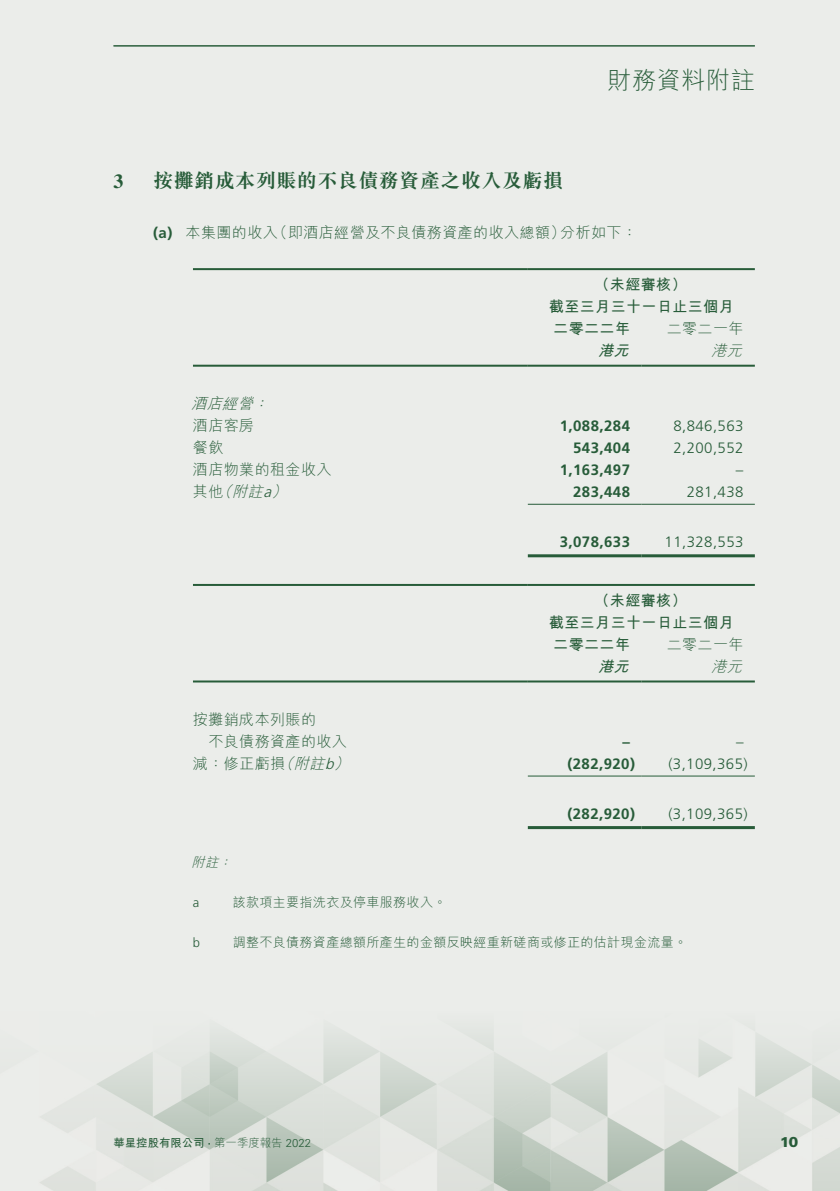
<style>
.page{position:relative;width:840px;height:1191px;background:#fff}
.page>*{position:absolute;margin:0;border:0;box-sizing:border-box;transform-origin:0 0}
.t1{font:300 24px "M Hei HK";letter-spacing:.03em;color:#275c39}
.t2{font:700 20px "M Sung HK";letter-spacing:.025em;color:#275c39}
.t3{font:700 20px "Times LT Std";color:#275c39}
.t4{font:300 15px "M Hei HK";letter-spacing:.03em;color:#275c39}
.t5{font:700 15px "Frutiger LT Std";letter-spacing:.03em;color:#275c39}
.t6{font:300 15px "Frutiger LT Std";letter-spacing:.03em;color:#275c39}
.t7{font:700 15px/22px "M Hei HK";letter-spacing:.03em;color:#275c39;text-align:center}
.t8{font:italic 300 15px "M Hei HK";color:#275c39}
.t9{font:italic 700 15px "M Hei HK";color:#275c39}
.t10{font:900 14.2px "Univers LT Std";color:#275c39}
.t11{font:300 13px "M Hei HK";letter-spacing:.03em;color:#275c39}
.t12{font:italic 300 13px "M Hei HK";color:#275c39}
.t13{font:300 13px "Frutiger LT Std";color:#275c39}
.t14{font:700 11.4px "M Hei HK";color:#275c39}
.s1{font-family:"Frutiger LT Std"}
.s2{font-family:"Univers LT Std"}
.s3{font-weight:300}
.s4{font-family:"Univers LT Std";font-weight:300}
</style>
<div class="page">
<div style="left:0;top:0;width:839px;height:1191px;background:#ebedea"></div>
<img style="left:40px;top:1035px;width:799px;height:156px">
<hr style="left:113px;top:45px;width:641px;height:1px;background:#275c39">
<hr style="left:193px;top:268px;width:334px;height:2px;background:#275c39">
<hr style="left:527px;top:268px;width:227px;height:2px;background:#275c39">
<hr style="left:193px;top:365px;width:334px;height:2px;background:#275c39">
<hr style="left:527px;top:365px;width:114px;height:2px;background:#275c39">
<hr style="left:641px;top:365px;width:113px;height:2px;background:#275c39">
<hr style="left:527px;top:504px;width:114px;height:1px;background:#275c39">
<hr style="left:641px;top:504px;width:113px;height:1px;background:#275c39">
<hr style="left:527px;top:554px;width:114px;height:3px;background:#275c39">
<hr style="left:641px;top:554px;width:113px;height:3px;background:#275c39">
<hr style="left:193px;top:584px;width:334px;height:2px;background:#275c39">
<hr style="left:527px;top:584px;width:227px;height:2px;background:#275c39">
<hr style="left:193px;top:680px;width:334px;height:2px;background:#275c39">
<hr style="left:527px;top:680px;width:114px;height:2px;background:#275c39">
<hr style="left:641px;top:680px;width:113px;height:2px;background:#275c39">
<hr style="left:527px;top:775px;width:114px;height:1px;background:#275c39">
<hr style="left:641px;top:775px;width:113px;height:1px;background:#275c39">
<hr style="left:527px;top:826px;width:114px;height:3px;background:#275c39">
<hr style="left:641px;top:826px;width:113px;height:3px;background:#275c39">
<h1 class="t1" style="left:607px;top:68px;width:149px">財務資料附註</h1>
<h2 class="t3" style="left:113px;top:169px;width:11px">3</h2>
<h2 class="t2" style="left:153px;top:167px;width:411px">按攤銷成本列賬的不良債務資產之收入及虧損</h2>
<p class="t5" style="left:153px;top:224px;width:21px">a( )</p>
<p class="t4" style="left:272px;top:224px;width:294px">（即酒店經營及不良債務資產的收入總額）</p>
<p class="t4" style="left:185px;top:224px;width:94px">本集團的收入</p>
<p class="t4" style="left:560px;top:224px;width:78px">分析如下：</p>
<p class="t7" style="left:548px;top:272px;width:186px">（未經審核(<br>截至三月三十一日止三個月</p>
<p class="t4" style="left:666px;top:321px;width:78px">二零二一年</p>
<p class="t7" style="left:553px;top:316px;width:78px">二零二二年</p>
<p class="t9" style="left:597px;top:340px;width:37px">港元</p>
<p class="t8" style="left:711px;top:343px;width:36px">港元</p>
<p class="t8" style="left:191px;top:395px;width:67px">酒店經營</p>
<p class="t8" style="left:253px;top:395px;width:20px">：</p>
<p class="t4" style="left:193px;top:417px;width:63px">酒店客房</p>
<p class="t5" style="left:559px;top:417px;width:72px">1,088,284</p>
<p class="t6" style="left:673px;top:417px;width:72px">8,846,563</p>
<p class="t4" style="left:193px;top:439px;width:32px">餐飲</p>
<p class="t5" style="left:573px;top:439px;width:58px">543,404</p>
<p class="t6" style="left:673px;top:439px;width:72px">2,200,552</p>
<p class="t4" style="left:193px;top:461px;width:140px">酒店物業的租金收入</p>
<p class="t5" style="left:559px;top:461px;width:72px">1,163,497</p>
<p class="t6" style="left:735px;top:461px;width:9px">–</p>
<p class="t8" style="left:216px;top:483px;width:20px">（</p>
<p class="t8" style="left:271px;top:483px;width:20px">(</p>
<p class="t8" style="left:232px;top:483px;width:45px">附註<span class="s1">a</span></p>
<p class="t4" style="left:193px;top:484px;width:32px">其他</p>
<p class="t5" style="left:573px;top:483px;width:58px">283,448</p>
<p class="t6" style="left:686px;top:483px;width:58px">281,438</p>
<p class="t5" style="left:559px;top:533px;width:72px">3,078,633</p>
<p class="t6" style="left:664px;top:533px;width:80px">11,328,553</p>
<p class="t7" style="left:548px;top:588px;width:186px">（未經審核(<br>截至三月三十一日止三個月</p>
<p class="t4" style="left:666px;top:637px;width:78px">二零二一年</p>
<p class="t7" style="left:553px;top:632px;width:78px">二零二二年</p>
<p class="t4" style="left:193px;top:711px;width:124px">按攤銷成本列賬的</p>
<p class="t4" style="left:208px;top:733px;width:140px">不良債務資產的收入</p>
<p class="t8" style="left:278px;top:755px;width:20px">（</p>
<p class="t8" style="left:334px;top:755px;width:20px">(</p>
<p class="t8" style="left:294px;top:755px;width:46px">附註<span class="s1">b</span></p>
<p class="t4" style="left:193px;top:755px;width:94px">減：修正虧損</p>
<p class="t12" style="left:191px;top:856px;width:31px">附註</p>
<p class="t12" style="left:218px;top:856px;width:18px">：</p>
<p class="t13" style="left:193px;top:895px;width:8px">a</p>
<p class="t11" style="left:232px;top:896px;width:215px">該款項主要指洗衣及停車服務收入。</p>
<p class="t9" style="left:597px;top:655px;width:37px">港元</p>
<p class="t8" style="left:711px;top:659px;width:36px">港元</p>
<p class="t5" style="left:622px;top:732px;width:9px">–</p>
<p class="t6" style="left:735px;top:733px;width:9px">–</p>
<p class="t5" style="left:567px;top:754px;width:69px">)282,920(</p>
<p class="t6" style="left:668px;top:755px;width:81px">)3,109,365(</p>
<p class="t5" style="left:567px;top:804px;width:69px">)282,920(</p>
<p class="t6" style="left:668px;top:805px;width:81px">)3,109,365(</p>
<p class="t13" style="left:193px;top:935px;width:9px">b</p>
<p class="t11" style="left:232px;top:936px;width:456px">調整不良債務資產總額所產生的金額反映經重新磋商或修正的估計現金流量。</p>
<p class="t14" style="left:113px;top:1134px;width:199px">華星控股有限公司 <span class="s2">·</span> <span class="s3">第一季度報告</span> <span class="s4">2022</span></p>
<p class="t10" style="left:779px;top:1133px;width:20px">10</p>
</div>
